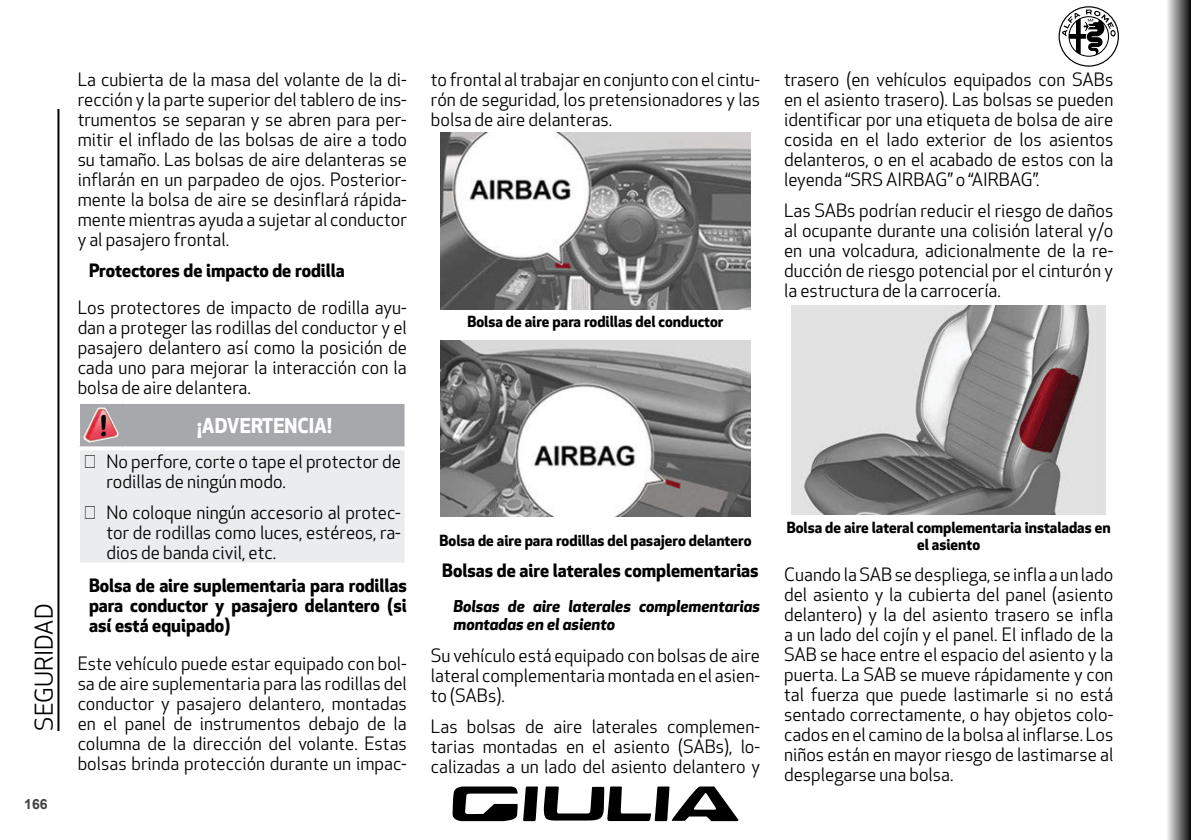
<style>
.page{position:relative;width:1191px;height:840px;background:#fff}
.page>*{position:absolute;margin:0;border:0;box-sizing:border-box;transform-origin:0 0}
.t1{font:24px "Apex New";color:#000}
.Adver_Preca_Título{font:700 20px "Apex New";color:#fff}
._4_Normal{font:18px/20px "Apex New";color:#000;text-align:justify}
._3_Tercer_sub{font:700 18px/20px "Apex New";color:#000;text-align:justify}
._3a_Negritas{font:italic 700 16px/18px "Apex New";color:#000}
._7_Pie_de_fot{font:700 15px/17px "Apex New";color:#000;text-align:center}
.t2{font:700 14px "Arial";color:#414143}
</style>
<div class="page">
<svg style="left:1167px;top:0;width:24px;height:839px;background:#7d7d7d"></svg>
<svg style="left:452px;top:786px;width:287px;height:34px"></svg>
<hr style="left:57px;top:109px;width:2px;height:621px;background:#000">
<svg style="left:1058px;top:6px;width:61px;height:61px"></svg>
<div style="left:80px;top:404px;width:324px;height:42px;background:#a7a8ac"></div>
<div style="left:78px;top:448px;width:328px;height:116px;background:#ebeced"></div>
<hr style="left:404px;top:450px;width:4px;height:112px;background:#fff">
<svg style="left:404px;top:404px;width:1px;height:42px"></svg>
<svg style="left:78px;top:446px;width:44px;height:4px"></svg>
<hr style="left:76px;top:450px;width:4px;height:112px;background:#fff">
<svg style="left:122px;top:446px;width:285px;height:4px"></svg>
<svg style="left:78px;top:562px;width:44px;height:2px"></svg>
<svg style="left:122px;top:562px;width:284px;height:2px"></svg>
<img style="left:84px;top:407px;width:34px;height:35px">
<img style="left:440px;top:133px;width:310px;height:176px">
<img style="left:440px;top:340px;width:310px;height:176px">
<img style="left:791px;top:305px;width:314px;height:209px">
<h1 class="t1" style="left:31px;top:730px;width:128px;rotate:-90deg">SEGURIDAD</h1>
<p class="t2" style="left:24px;top:794px;width:25px">166</p>
<p class="_4_Normal" style="left:78px;top:70px;width:331px">La cubierta de la masa del volante de la di&shy;rección y la parte superior del tablero de ins&shy;trumentos se separan y se abren para per&shy;mitir el inflado de las bolsas de aire a todo su tamaño. Las bolsas de aire delanteras se inflarán en un parpadeo de ojos. Posterior&shy;mente la bolsa de aire se desinflará rápida&shy;mente mientras ayuda a sujetar al conductor y al pasajero frontal.</p>
<p class="_3_Tercer_sub" style="left:89px;top:261px;width:257px">Protectores de impacto de rodilla</p>
<p class="_4_Normal" style="left:78px;top:298px;width:331px">Los protectores de impacto de rodilla ayu&shy;dan a proteger las rodillas del conductor y el pasajero delantero así como la posición de cada uno para mejorar la interacción con la bolsa de aire delantera.</p>
<p class="Adver_Preca_Título" style="left:197px;top:413px;width:136px">¡ADVERTENCIA!</p>
<p class="_4_Normal" style="left:106px;top:451px;width:296px">No perfore, corte o tape el protector de rodillas de ningún modo.</p>
<p class="_4_Normal" style="left:106px;top:503px;width:296px">No coloque ningún accesorio al protec&shy;tor de rodillas como luces, estéreos, ra&shy;dios de banda civil, etc.</p>
<p class="_3_Tercer_sub" style="left:89px;top:576px;width:319px">Bolsa de aire suplementaria para rodillas para conductor y pasajero delantero (si así está equipado)</p>
<p class="_4_Normal" style="left:78px;top:653px;width:331px">Este vehículo puede estar equipado con bol&shy;sa de aire suplementaria para las rodillas del conductor y pasajero delantero, montadas en el panel de instrumentos debajo de la columna de la dirección del volante. Estas bolsas brinda protección durante un impac-</p>
<p class="_4_Normal" style="left:431px;top:70px;width:331px">to frontal al trabajar en conjunto con el cintu&shy;rón de seguridad, los pretensionadores y las bolsa de aire delanteras.</p>
<p class="_7_Pie_de_fot" style="left:467px;top:313px;width:257px">Bolsa de aire para rodillas del conductor</p>
<p class="_4_Normal" style="left:784px;top:70px;width:331px">trasero (en vehículos equipados con SABs en el asiento trasero). Las bolsas se pueden identificar por una etiqueta de bolsa de aire cosida en el lado exterior de los asientos delanteros, o en el acabado de estos con la leyenda “SRS AIRBAG” o “AIRBAG”.</p>
<p class="_4_Normal" style="left:784px;top:201px;width:331px">Las SABs podrían reducir el riesgo de daños al ocupante durante una colisión lateral y/o en una volcadura, adicionalmente de la re&shy;ducción de riesgo potencial por el cinturón y la estructura de la carrocería.</p>
<p class="_7_Pie_de_fot" style="left:439px;top:532px;width:313px">Bolsa de aire para rodillas del pasajero delantero</p>
<p class="_3_Tercer_sub" style="left:442px;top:560px;width:318px">Bolsas de aire laterales complementarias</p>
<p class="_3a_Negritas" style="left:453px;top:597px;width:308px">Bolsas de aire laterales complementarias montadas en el asiento</p>
<p class="_4_Normal" style="left:431px;top:645px;width:331px">Su vehículo está equipado con bolsas de aire lateral complementaria montada en el asien&shy;to (SABs).</p>
<p class="_4_Normal" style="left:431px;top:716px;width:331px">Las bolsas de aire laterales complemen&shy;tarias montadas en el asiento (SABs), lo&shy;calizadas a un lado del asiento delantero y</p>
<p class="_7_Pie_de_fot" style="left:786px;top:519px;width:325px">Bolsa de aire lateral complementaria instaladas en el asiento</p>
<p class="_4_Normal" style="left:784px;top:565px;width:331px">Cuando la SAB se despliega, se infla a un lado del asiento y la cubierta del panel (asiento delantero) y la del asiento trasero se infla a un lado del cojín y el panel. El inflado de la SAB se hace entre el espacio del asiento y la puerta. La SAB se mueve rápidamente y con tal fuerza que puede lastimarle si no está sentado correctamente, o hay objetos colo&shy;cados en el camino de la bolsa al inflarse. Los niños están en mayor riesgo de lastimarse al desplegarse una bolsa.</p>
</div>
